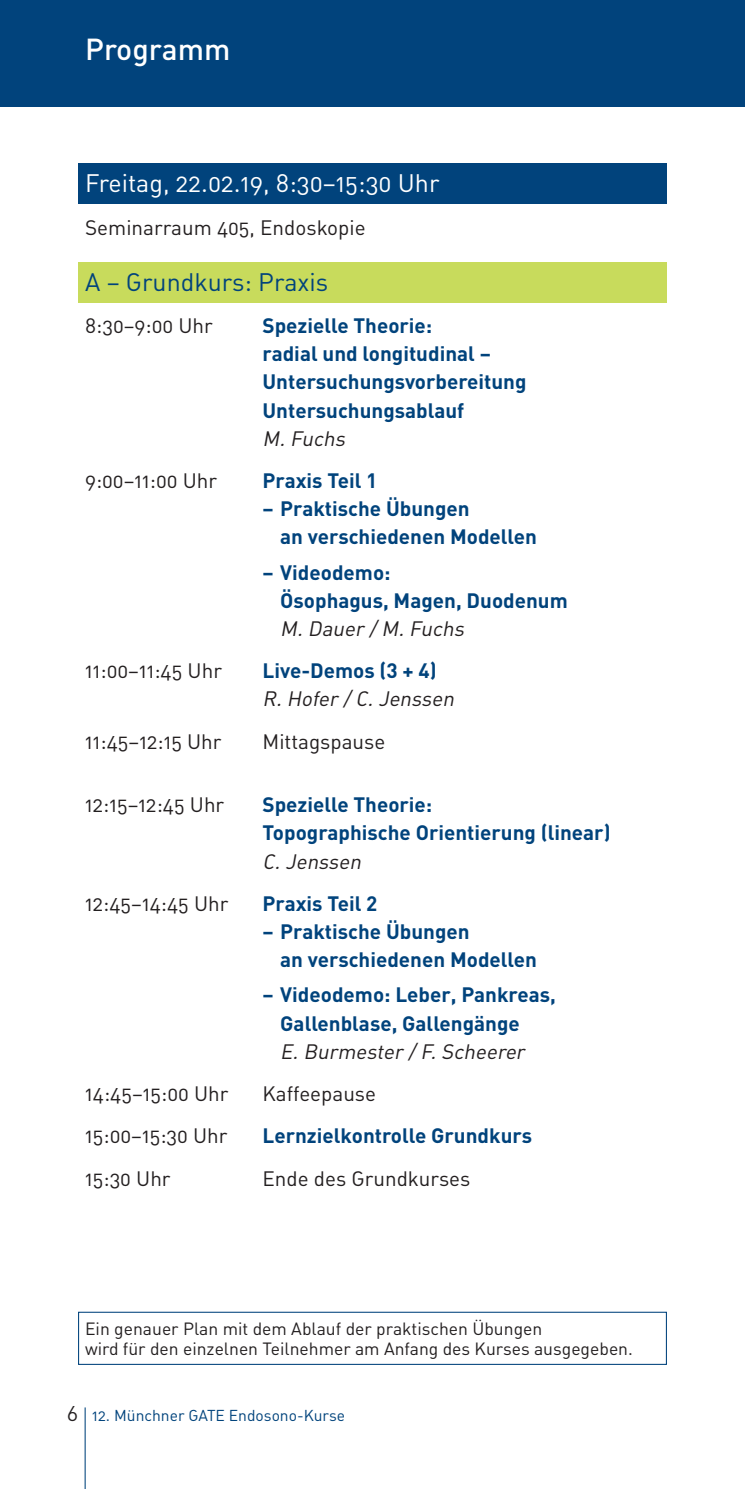
<style>
.page{position:relative;width:745px;height:1489px;background:#fff}
.page>*{position:absolute;margin:0;border:0;box-sizing:border-box;transform-origin:0 0}
.t1{font:500 30px "DIN";color:#fff}
.t2{font:25px "DIN Regular Alternate";color:#fff}
.t3{font:25px "DIN Regular Alternate";color:#01437c}
.t4{font:700 20.5px/28px "DIN";color:#01437c}
.t5{font:20.5px "DIN Regular Alternate";color:#231f20}
.t6{font:italic 20.5px "DIN Regular Alternate";color:#231f20}
.t7{font:17.5px/20px "DIN Regular Alternate";color:#231f20}
.t8{font:15.5px "DIN Regular Alternate";color:#01437c}
.s1{font-size:20.5px;color:#231f20}
</style>
<div class="page">
<div style="left:78px;top:163px;width:588px;height:41px;background:#01437c"></div>
<div style="left:78px;top:262px;width:588px;height:41px;background:#c8db5c"></div>
<div style="left:0;top:0;width:744px;height:106px;background:#01437c"></div>
<hr style="left:85px;top:1407px;width:1px;height:81px;background:#01437c">
<div style="left:78px;top:1311px;width:588px;height:53px;border:1px solid #01437c"></div>
<h1 class="t1" style="left:85px;top:39px;width:147px">Programm</h1>
<p class="t2" style="left:85px;top:174px;width:355px">Freitag, 22.02.19, 8:30–15:30 Uhr</p>
<p class="t5" style="left:85px;top:220px;width:282px">Seminarraum 405, Endoskopie</p>
<p class="t3" style="left:85px;top:273px;width:244px">A – Grundkurs: Praxis</p>
<p class="t5" style="left:85px;top:318px;width:129px">8:30–9:00 Uhr</p>
<p class="t4" style="left:262px;top:313px;width:265px">Spezielle Theorie:<br>radial und longitudinal –<br>Untersuchungsvorbereitung<br>Untersuchungsablauf</p>
<p class="t6" style="left:262px;top:431px;width:87px">M. Fuchs</p>
<p class="t5" style="left:85px;top:473px;width:133px">9:00–11:00 Uhr</p>
<p class="t4" style="left:262px;top:468px;width:116px">Praxis Teil 1</p>
<p class="t4" style="left:280px;top:496px;width:258px;text-indent:-18px">– Praktische Übungen<br>an verschiedenen Modellen</p>
<p class="t4" style="left:280px;top:560px;width:289px;text-indent:-18px">– Videodemo:<br>Ösophagus, Magen, Duodenum</p>
<p class="t6" style="left:280px;top:621px;width:188px">M. Dauer / M. Fuchs</p>
<p class="t5" style="left:85px;top:663px;width:138px">11:00–11:45 Uhr</p>
<p class="t4" style="left:262px;top:658px;width:175px">Live-Demos (3 + 4)</p>
<p class="t6" style="left:262px;top:691px;width:196px">R. Hofer / C. Jenssen</p>
<p class="t5" style="left:85px;top:734px;width:138px">11:45–12:15 Uhr</p>
<p class="t5" style="left:262px;top:734px;width:124px">Mittagspause</p>
<p class="t5" style="left:85px;top:797px;width:141px">12:15–12:45 Uhr</p>
<p class="t4" style="left:262px;top:792px;width:349px">Spezielle Theorie:<br>Topographische Orientierung (linear)</p>
<p class="t6" style="left:262px;top:853px;width:103px">C. Jenssen</p>
<p class="t5" style="left:85px;top:896px;width:145px">12:45–14:45 Uhr</p>
<p class="t4" style="left:262px;top:891px;width:116px">Praxis Teil 2</p>
<p class="t4" style="left:280px;top:919px;width:258px;text-indent:-18px">– Praktische Übungen<br>an verschiedenen Modellen</p>
<p class="t4" style="left:280px;top:982px;width:277px;text-indent:-18px">– Videodemo: Leber, Pankreas,<br>Gallenblase, Gallengänge</p>
<p class="t6" style="left:280px;top:1043px;width:249px">E. Burmester / F. Scheerer</p>
<p class="t5" style="left:85px;top:1086px;width:145px">14:45–15:00 Uhr</p>
<p class="t5" style="left:262px;top:1086px;width:115px">Kaffeepause</p>
<p class="t5" style="left:85px;top:1128px;width:144px">15:00–15:30 Uhr</p>
<p class="t4" style="left:262px;top:1123px;width:271px">Lernzielkontrolle Grundkurs</p>
<p class="t5" style="left:85px;top:1170px;width:87px">15:30 Uhr</p>
<p class="t5" style="left:262px;top:1170px;width:209px">Ende des Grundkurses</p>
<p class="t7" style="left:85px;top:1320px;width:549px">Ein genauer Plan mit dem Ablauf der praktischen Übungen<br>wird für den einzelnen Teilnehmer am Anfang des Kurses ausgegeben.</p>
<p class="t8" style="left:67px;top:1409px;width:279px"><span class="s1">6</span> 12. Münchner GATE Endosono-Kurse</p>
</div>
